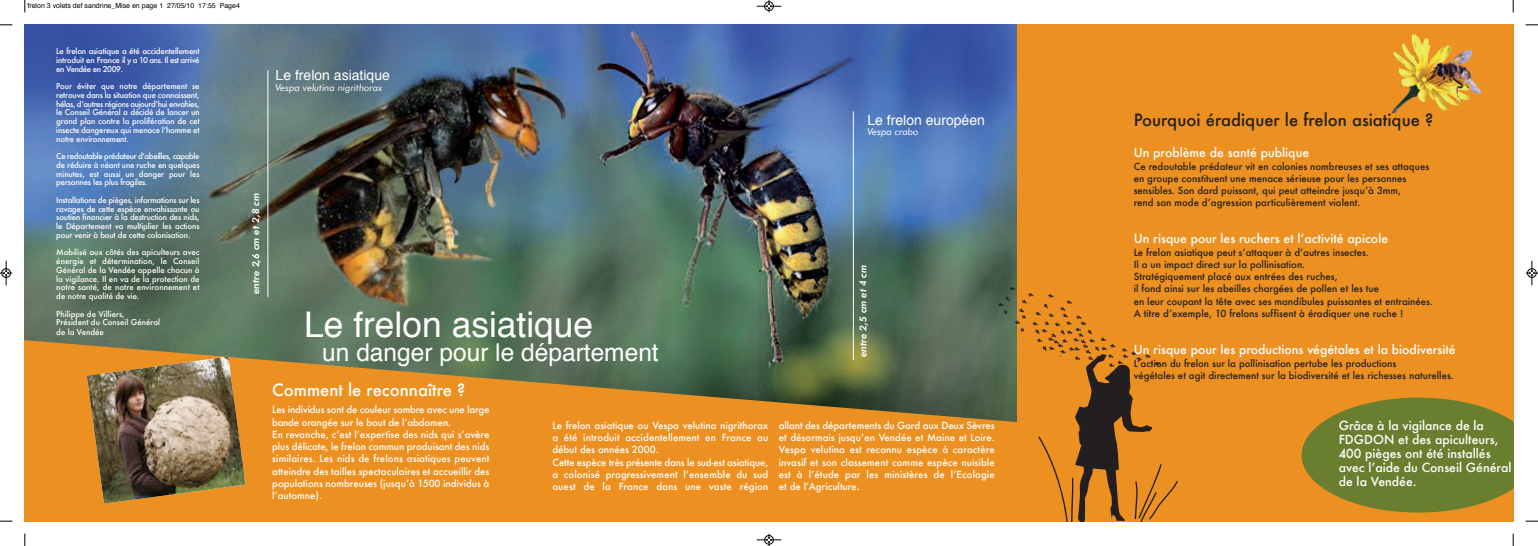
<style>
.page{position:relative;width:1538px;height:546px;background:#fff}
.page>*{position:absolute;margin:0;border:0;box-sizing:border-box;transform-origin:0 0}
.t1{font:35.35px "Helvetica";color:#fff}
.t2{font:24.5px "Helvetica";color:#fff}
.t3{font:500 16.62px "Futura";color:#231f20}
.t4{font:500 16.62px "Futura";color:#fff}
.t5{font:14px "Helvetica";color:#fff}
.t6{font:500 12.25px/14px "Futura";color:#fff}
.t7{font:500 9.62px/12.2px "Futura";color:#fff}
.t8{font:500 9.62px/12.2px "Futura";color:#231f20}
.t9{font:italic 9.62px "Futura BT";color:#fff}
.t10{font:italic 800 9.62px "Futura BT";color:#fff}
.t11{font:500 7.88px/8.8px "Futura";letter-spacing:-.01em;color:#fff;text-align:justify}
.t12{font:7px "Helvetica";color:#000}
</style>
<div class="page">
<img style="left:25px;top:25px;width:992px;height:311px">
<div style="left:1017px;top:25px;width:496px;height:496px;background:#ec9121"></div>
<svg style="left:1301px;top:397px;width:212px;height:115px"></svg>
<img style="left:1392px;top:33px;width:89px;height:79px">
<svg style="left:998px;top:286px;width:180px;height:235px"></svg>
<svg style="left:25px;top:336px;width:996px;height:185px;background:#c1862d"></svg>
<img style="left:87px;top:356px;width:158px;height:147px">
<hr style="left:853px;top:111px;width:1px;height:249px;background:#fff">
<hr style="left:267px;top:70px;width:1px;height:227px;background:#fff">
<svg style="left:25px;top:0;width:1px;height:12px"></svg>
<svg style="left:0;top:25px;width:12px;height:1px"></svg>
<svg style="left:1513px;top:0;width:1px;height:12px"></svg>
<svg style="left:1525px;top:25px;width:13px;height:1px"></svg>
<svg style="left:25px;top:533px;width:1px;height:13px"></svg>
<svg style="left:0;top:521px;width:12px;height:1px"></svg>
<svg style="left:1513px;top:533px;width:1px;height:13px"></svg>
<svg style="left:1525px;top:521px;width:13px;height:1px"></svg>
<svg style="left:757px;top:0;width:24px;height:12px"></svg>
<svg style="left:757px;top:533px;width:24px;height:13px"></svg>
<svg style="left:0;top:261px;width:12px;height:24px"></svg>
<svg style="left:1526px;top:261px;width:12px;height:24px"></svg>
<p class="t12" style="left:27px;top:2px;width:214px">frelon 3 volets def sandrine_Mise en page 1 27/05/10 17:55 Page4</p>
<p class="t11" style="left:56px;top:47px;width:145px">Le frelon asiatique a été accidentellement introduit en France il y a 10 ans. Il est arrivé en Vendée en 2009.</p>
<p class="t11" style="left:56px;top:82px;width:145px">Pour éviter que notre département se retrouve dans la situation que connaissent, hélas, d’autres régions aujourd’hui envahies, le Conseil Général a décidé de lancer un grand plan contre la prolifération de cet insecte dangereux qui menace l’homme et notre environnement.</p>
<p class="t11" style="left:56px;top:152px;width:145px">Ce redoutable prédateur d’abeilles, capable de réduire à néant une ruche en quelques minutes, est aussi un danger pour les personnes les plus fragiles.</p>
<p class="t11" style="left:56px;top:195px;width:145px">Installations de pièges, informations sur les ravages de cette espèce envahissante ou soutien financier à la destruction des nids, le Département va multiplier les actions pour venir à bout de cette colonisation.</p>
<p class="t11" style="left:56px;top:248px;width:145px">Mobilisé aux côtés des apiculteurs avec énergie et détermination, le Conseil Général de la Vendée appelle chacun à la vigilance. Il en va de la protection de notre santé, de notre environnement et de notre qualité de vie.</p>
<p class="t11" style="left:56px;top:309px;width:105px">Philippe de Villiers,<br>Président du Conseil Général</p>
<p class="t11" style="left:56px;top:327px;width:49px">de la Vendée</p>
<h3 class="t5" style="left:276px;top:70px;width:116px">Le frelon asiatique</h3>
<p class="t9" style="left:276px;top:84px;width:109px">Vespa velutina nigrithorax</p>
<h3 class="t5" style="left:867px;top:114px;width:119px">Le frelon européen</h3>
<p class="t9" style="left:867px;top:128px;width:53px">Vespa crabo</p>
<p class="t10" style="left:252px;top:294px;width:102px;rotate:-90deg">entre 2,6 cm et 2,8 cm</p>
<h1 class="t1" style="left:304px;top:309px;width:291px">Le frelon asiatique</h1>
<h2 class="t2" style="left:322px;top:342px;width:338px">un danger pour le département</h2>
<p class="t10" style="left:859px;top:357px;width:94px;rotate:-90deg">entre 2,5 cm et 4 cm</p>
<h3 class="t4" style="left:272px;top:378px;width:195px">Comment le reconnaître ?</h3>
<p class="t7" style="left:272px;top:403px;width:219px">Les individus sont de couleur sombre avec une large bande orangée sur le bout de l’abdomen.<br>En revanche, c’est l’expertise des nids qui s’avère plus délicate, le frelon commun produisant des nids similaires. Les nids de frelons asiatiques peuvent atteindre des tailles spectaculaires et accueillir des populations nombreuses (jusqu’à 1500 individus à l’automne).</p>
<p class="t7" style="left:552px;top:419px;width:217px">Le frelon asiatique ou Vespa velutina nigrithorax a été introduit accidentellement en France au début des années 2000.<br>Cette espèce très présente dans le sud-est asiatique, a colonisé progressivement l’ensemble du sud ouest de la France dans une vaste région</p>
<p class="t7" style="left:779px;top:419px;width:217px;text-align:justify">allant des départements du Gard aux Deux Sèvres et désormais jusqu’en Vendée et Maine et Loire.<br>Vespa velutina est reconnu espèce à caractère invasif et son classement comme espèce nuisible est à l’étude par les ministères de l’Ecologie et de l’Agriculture.</p>
<h3 class="t3" style="left:1134px;top:108px;width:301px">Pourquoi éradiquer le frelon asiatique ?</h3>
<h3 class="t6" style="left:1134px;top:145px;width:177px">un problème de santé publique</h3>
<p class="t8" style="left:1134px;top:160px;width:297px">Ce redoutable prédateur vit en colonies nombreuses et ses attaques en groupe constituent une menace sérieuse pour les personnes sensibles. Son dard puissant, qui peut atteindre jusqu’à 3mm,<br>rend son mode d’agression particulièrement violent.</p>
<h3 class="t6" style="left:1134px;top:231px;width:256px">un risque pour les ruchers et l’activité apicole</h3>
<p class="t8" style="left:1134px;top:246px;width:301px">Le frelon asiatique peut s’attaquer à d’autres insectes.<br>Il a un impact direct sur la pollinisation.<br>Stratégiquement placé aux entrées des ruches,<br>il fond ainsi sur les abeilles chargées de pollen et les tue<br>en leur coupant la tête avec ses mandibules puissantes et entrainées.<br>A titre d’exemple, 10 frelons suffisent à éradiquer une ruche !</p>
<h3 class="t6" style="left:1134px;top:342px;width:323px">un risque pour les productions végétales et la biodiversité</h3>
<p class="t8" style="left:1134px;top:357px;width:322px">L’action du frelon sur la pollinisation pertube les productions<br>végétales et agit directement sur la biodiversité et les richesses naturelles.</p>
<h3 class="t6" style="left:1339px;top:418px;width:174px">Grâce à la vigilance de la<br>FDGDON et des apiculteurs,<br>400 pièges ont été installés avec l’aide du Conseil Général de la Vendée.</h3>
</div>
